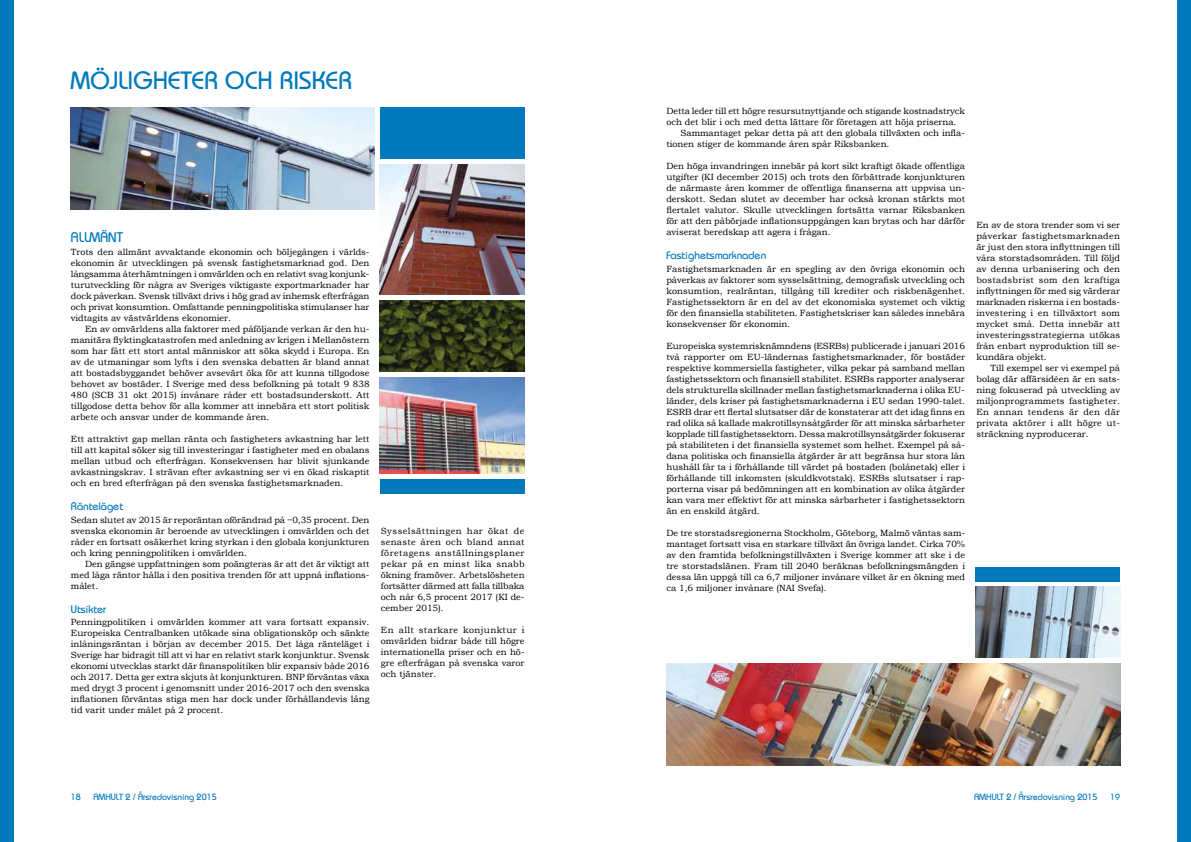
<style>
.page{position:relative;width:1191px;height:842px;background:#fff}
.page>*{position:absolute;margin:0;border:0;box-sizing:border-box;transform-origin:0 0}
.t1{font:25px "Bauhaus";color:#0079bc}
.t2{font:14px "Bauhaus";color:#0079bc}
.t3{font:11px "Bauhaus";color:#0079bc}
.t4{font:9px/11px "Bookman Old Style";color:#000;text-align:justify}
.t5{font:9px "Bauhaus";color:#0079bc}
</style>
<div class="page">
<div style="left:0;top:0;width:14px;height:842px;background:#0079bc"></div>
<div style="left:1176px;top:0;width:15px;height:842px;background:#0079bc"></div>
<img style="left:975px;top:587px;width:145px;height:71px">
<img style="left:666px;top:663px;width:454px;height:102px">
<img style="left:380px;top:164px;width:144px;height:131px">
<img style="left:71px;top:108px;width:303px;height:102px">
<img style="left:380px;top:300px;width:144px;height:71px">
<img style="left:380px;top:377px;width:144px;height:96px">
<div style="left:380px;top:479px;width:144px;height:14px;background:#0079bc"></div>
<div style="left:975px;top:567px;width:145px;height:14px;background:#0079bc"></div>
<div style="left:380px;top:108px;width:144px;height:51px;background:#0079bc"></div>
<h1 class="t1" style="left:71px;top:65px;width:283px">MÖJLIGHETER OCH RISKER</h1>
<h2 class="t2" style="left:71px;top:229px;width:54px">ALLMÄNT</h2>
<p class="t4" style="left:71px;top:246px;width:300px">Trots den allmänt avvaktande ekonomin och böljegången i världs&shy;ekonomin är utvecklingen på svensk fastighetsmarknad god. Den långsamma återhämtningen i omvärlden och en relativt svag konjunk&shy;turutveckling för några av Sveriges viktigaste exportmarknader har dock påverkan. Svensk tillväxt drivs i hög grad av inhemsk efterfrågan och privat konsumtion. Omfattande penningpolitiska stimulanser har vidtagits av västvärldens ekonomier.</p>
<p class="t4" style="left:71px;top:323px;width:300px;text-indent:14px">En av omvärldens alla faktorer med påföljande verkan är den hu&shy;manitära flyktingkatastrofen med anledning av krigen i Mellanöstern som har fått ett stort antal människor att söka skydd i Europa. En av de utmaningar som lyfts i den svenska debatten är bland annat att bostadsbyggandet behöver avsevärt öka för att kunna tillgodose behovet av bostäder. I Sverige med dess befolkning på totalt 9 838<br>480 (SCB 31 okt 2015) invånare råder ett bostadsunderskott. Att tillgodose detta behov för alla kommer att innebära ett stort politisk arbete och ansvar under de kommande åren.</p>
<p class="t4" style="left:71px;top:433px;width:300px">Ett attraktivt gap mellan ränta och fastigheters avkastning har lett till att kapital söker sig till investeringar i fastigheter med en obalans mellan utbud och efterfrågan. Konsekvensen har blivit sjunkande avkastningskrav. I strävan efter avkastning ser vi en ökad riskaptit och en bred efterfrågan på den svenska fastighetsmarknaden.</p>
<p class="t3" style="left:71px;top:499px;width:54px">Ränteläget</p>
<p class="t4" style="left:71px;top:514px;width:300px">Sedan slutet av 2015 är reporäntan oförändrad på −0,35 procent. Den svenska ekonomin är beroende av utvecklingen i omvärlden och det råder en fortsatt osäkerhet kring styrkan i den globala konjunkturen och kring penningpolitiken i omvärlden.</p>
<p class="t4" style="left:71px;top:558px;width:300px;text-indent:14px">Den gängse uppfattningen som poängteras är att det är viktigt att med låga räntor hålla i den positiva trenden för att uppnå inflations&shy;målet.</p>
<p class="t3" style="left:71px;top:602px;width:37px">Utsikter</p>
<p class="t4" style="left:71px;top:617px;width:300px">Penningpolitiken i omvärlden kommer att vara fortsatt expansiv.<br>Europeiska Centralbanken utökade sina obligationsköp och sänkte inlåningsräntan i början av december 2015. Det låga ränteläget i Sverige har bidragit till att vi har en relativt stark konjunktur. Svensk ekonomi utvecklas starkt där finanspolitiken blir expansiv både 2016 och 2017. Detta ger extra skjuts åt konjunkturen. BNP förväntas växa med drygt 3 procent i genomsnitt under 2016-2017 och den svenska inflationen förväntas stiga men har dock under förhållandevis lång tid varit under målet på 2 procent.</p>
<p class="t4" style="left:381px;top:525px;width:145px">Sysselsättningen har ökat de senaste åren och bland annat företagens anställningsplaner pekar på en minst lika snabb ökning framöver. Arbetslösheten fortsätter därmed att falla tillbaka och når 6,5 procent 2017 (KI de&shy;cember 2015).</p>
<p class="t4" style="left:381px;top:624px;width:145px">En allt starkare konjunktur i omvärlden bidrar både till högre internationella priser och en hö&shy;gre efterfrågan på svenska varor och tjänster.</p>
<p class="t4" style="left:666px;top:106px;width:300px">Detta leder till ett högre resursutnyttjande och stigande kostnadstryck</p>
<p class="t4" style="left:666px;top:117px;width:291px">och det blir i och med detta lättare för företagen att höja priserna.</p>
<p class="t4" style="left:680px;top:128px;width:286px">Sammantaget pekar detta på att den globala tillväxten och infla-</p>
<p class="t4" style="left:666px;top:139px;width:225px">tionen stiger de kommande åren spår Riksbanken.</p>
<p class="t4" style="left:666px;top:161px;width:300px">Den höga invandringen innebär på kort sikt kraftigt ökade offentliga utgifter (KI december 2015) och trots den förbättrade konjunkturen de närmaste åren kommer de offentliga finanserna att uppvisa un&shy;derskott. Sedan slutet av december har också kronan stärkts mot flertalet valutor. Skulle utvecklingen fortsätta varnar Riksbanken för att den påbörjade inflationsuppgången kan brytas och har därför aviserat beredskap att agera i frågan.</p>
<p class="t3" style="left:666px;top:249px;width:101px">Fastighetsmarknaden</p>
<p class="t4" style="left:666px;top:263px;width:300px">Fastighetsmarknaden är en spegling av den övriga ekonomin och påverkas av faktorer som sysselsättning, demografisk utveckling och konsumtion, realräntan, tillgång till krediter och riskbenägenhet.<br>Fastighetssektorn är en del av det ekonomiska systemet och viktig för den finansiella stabiliteten. Fastighetskriser kan således innebära konsekvenser för ekonomin.</p>
<p class="t4" style="left:666px;top:340px;width:300px">Europeiska systemrisknämndens (ESRBs) publicerade i januari 2016 två rapporter om EU-ländernas fastighetsmarknader, för bostäder respektive kommersiella fastigheter, vilka pekar på samband mellan fastighetssektorn och finansiell stabilitet. ESRBs rapporter analyserar dels strukturella skillnader mellan fastighetsmarknaderna i olika EU&shy;länder, dels kriser på fastighetsmarknaderna i EU sedan 1990-talet.<br>ESRB drar ett flertal slutsatser där de konstaterar att det idag finns en rad olika så kallade makrotillsynsåtgärder för att minska sårbarheter kopplade till fastighetssektorn. Dessa makrotillsynsåtgärder fokuserar på stabiliteten i det finansiella systemet som helhet. Exempel på så&shy;dana politiska och finansiella åtgärder är att begränsa hur stora lån hushåll får ta i förhållande till värdet på bostaden (bolånetak) eller i förhållande till inkomsten (skuldkvotstak). ESRBs slutsatser i rap&shy;porterna visar på bedömningen att en kombination av olika åtgärder kan vara mer effektivt för att minska sårbarheter i fastighetssektorn än en enskild åtgärd.</p>
<p class="t4" style="left:666px;top:527px;width:300px">De tre storstadsregionerna Stockholm, Göteborg, Malmö väntas sam&shy;mantaget fortsatt visa en starkare tillväxt än övriga landet. Cirka 70% av den framtida befolkningstillväxten i Sverige kommer att ske i de tre storstadslänen. Fram till 2040 beräknas befolkningsmängden i dessa län uppgå till ca 6,7 miljoner invånare vilket är en ökning med ca 1,6 miljoner invånare (NAI Svefa).</p>
<p class="t4" style="left:976px;top:219px;width:145px">En av de stora trender som vi ser påverkar fastighetsmarknaden är just den stora inflyttningen till våra storstadsområden. Till följd av denna urbanisering och den bostadsbrist som den kraftiga inflyttningen för med sig värderar marknaden riskerna i en bostads&shy;investering i en tillväxtort som mycket små. Detta innebär att investeringsstrategierna utökas från enbart nyproduktion till se&shy;kundära objekt.</p>
<p class="t4" style="left:976px;top:362px;width:145px;text-indent:14px">Till exempel ser vi exempel på bolag där affärsidéen är en sats&shy;ning fokuserad på utveckling av miljonprogrammets fastigheter.<br>En annan tendens är den där privata aktörer i allt högre ut&shy;sträckning nyproducerar.</p>
<p class="t5" style="left:71px;top:791px;width:12px">18</p>
<p class="t5" style="left:93px;top:791px;width:125px">AMHULT 2 / Årsredovisning 2015</p>
<p class="t5" style="left:974px;top:791px;width:125px">AMHULT 2 / Årsredovisning 2015</p>
<p class="t5" style="left:1110px;top:791px;width:12px">19</p>
</div>
